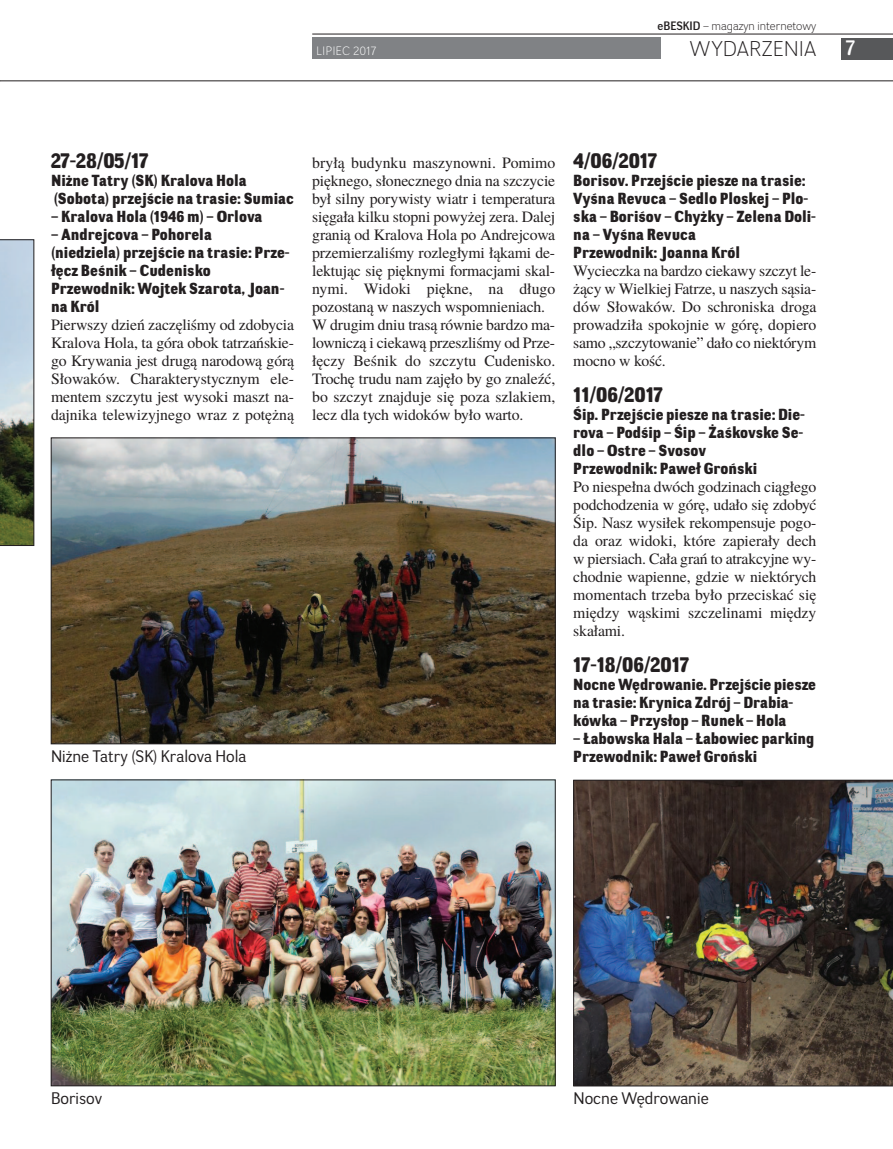
<style>
.page{position:relative;width:893px;height:1149px;background:#fff}
.page>*{position:absolute;margin:0;border:0;box-sizing:border-box;transform-origin:0 0}
.t1{font:21px "Negotiate Hv";color:#231f20}
.t2{font:21px "Negotiate Lt";letter-spacing:.025em;color:#231f20}
.t3{font:21px "Negotiate Rg";color:#fff}
.t4{font:16.5px "Negotiate Bk";color:#231f20}
.t5{font:15.75px/18px "Te X Gyre Termes";letter-spacing:-.01em;color:#231f20;text-align:justify}
.t6{font:15.75px/18px "Negotiate Hv";color:#231f20}
.t7{font:12px "Negotiate Lt";color:#231f20}
.t8{font:12px "Negotiate Lt";letter-spacing:.05em;color:#fff}
.s1{font-family:"Negotiate Rg"}
</style>
<div class="page">
<div style="left:312px;top:38px;width:348px;height:21px;background:#808285"></div>
<div style="left:842px;top:38px;width:51px;height:22px;background:#57585a"></div>
<hr style="left:312px;top:34px;width:581px;height:1px;background:#231f20">
<hr style="left:0;top:81px;width:893px;height:1px;background:#231f20">
<img style="left:53px;top:439px;width:500px;height:302px">
<div style="left:51px;top:437px;width:504px;height:306px;border:1px solid #231f20"></div>
<img style="left:53px;top:781px;width:500px;height:302px">
<svg style="left:0;top:239px;width:34px;height:306px;background:#8b9995"></svg>
<img style="left:573px;top:779px;width:320px;height:306px">
<p class="t7" style="left:657px;top:21px;width:160px"><span class="s1">eBESKID</span> – magazyn internetowy</p>
<h1 class="t2" style="left:690px;top:41px;width:128px">WYDARZENIA</h1>
<p class="t8" style="left:316px;top:46px;width:61px">LIPIEC 2017</p>
<h1 class="t3" style="left:846px;top:40px;width:10px">7</h1>
<h1 class="t1" style="left:51px;top:152px;width:99px">27-28/05/17</h1>
<p class="t6" style="left:51px;top:173px;width:244px">Ni żne Ta try (SK) Kra lo va Ho la<br>(So bo ta) przej ście na tra sie: Su miac</p>
<p class="t6" style="left:51px;top:209px;width:213px">– Kra lo va Ho la (1946 m) – Or lo va</p>
<p class="t6" style="left:51px;top:227px;width:240px">– An drej co va – Po ho re la<br>(nie dzie la) przej ście na tra sie: Prze - łęcz Be śnik – Cu de ni sko<br>Prze wod nik: Woj tek Sza ro ta, Jo an - na Król</p>
<p class="t5" style="left:51px;top:317px;width:245px">Pierw szy dzień za czę li śmy od zdo by cia Kra lo va Ho la, ta gó ra obok ta trzań skie - go Kry wa nia jest dru gą na ro do wą gó rą Sło wa ków. Cha rak te ry stycz nym ele - men tem szczy tu jest wy so ki maszt na - daj ni ka te le wi zyj ne go wraz z po tę żną</p>
<p class="t5" style="left:312px;top:155px;width:245px;text-align:left">bry łą bu dyn ku ma szy now ni. Po mi mo pięk ne go, sło necz ne go dnia na szczy cie był sil ny po ry wi sty wiatr i tem pe ra tu ra się ga ła kil ku stop ni po wy żej ze ra. Da lej gra nią od Kra lo va Ho la po An drej co wa prze mie rza li śmy roz le gły mi łą ka mi de - lek tu jąc się pięk ny mi for ma cja mi skal - ny mi. Wi do ki pięk ne, na dłu go po zo sta ną w na szych wspo mnie niach.<br>W dru gim dniu tra są rów nie bar dzo ma - low ni czą i cie ka wą prze szli śmy od Prze - łę czy Be śnik do szczy tu Cu de ni sko.<br>Tro chę tru du nam za ję ło by go zna leźć, bo szczyt znaj du je się po za szla kiem, lecz dla tych wi do ków by ło war to.</p>
<h1 class="t1" style="left:573px;top:152px;width:85px">4/06/2017</h1>
<p class="t6" style="left:573px;top:173px;width:244px">Bo ri sov. Przej ście pie sze na tra sie:<br>Vy śna Re vu ca – Se dlo Plo skej – Plo - ska – Bo ri śov – Chy żky – Ze le na Do li - na – Vy śna Re vu ca<br>Prze wod nik: Jo an na Król</p>
<p class="t5" style="left:573px;top:263px;width:245px">Wy ciecz ka na bar dzo cie ka wy szczyt le - żą cy w Wiel kiej Fa trze, u na szych są sia - dów Sło wa ków. Do schro ni ska dro ga pro wa dzi ła spo koj nie w gó rę, do pie ro sa mo „szczy to wa nie” da ło co nie któ rym moc no w kość.</p>
<h1 class="t1" style="left:573px;top:386px;width:91px">11/06/2017</h1>
<p class="t6" style="left:573px;top:407px;width:233px">Śip. Przej ście pie sze na tra sie: Die - ro va – Pod śip – Śip – Żaś ko vske Se - dlo – Ostre – Svo sov<br>Prze wod nik: Pa weł Groń ski</p>
<p class="t5" style="left:573px;top:479px;width:245px">Po nie speł na dwóch go dzi nach cią głe go pod cho dze nia w gó rę, uda ło się zdo być Śip. Nasz wy si łek re kom pen su je po go - da oraz wi do ki, któ re za pie ra ły dech w pier siach. Ca ła grań to atrak cyj ne wy - chod nie wa pien ne, gdzie w nie któ rych mo men tach trze ba by ło prze ci skać się mię dzy wą ski mi szcze li na mi mię dzy ska ła mi.</p>
<h1 class="t1" style="left:573px;top:656px;width:117px">17-18/06/2017</h1>
<p class="t6" style="left:573px;top:677px;width:244px">Noc ne Wę dro wa nie. Przej ście pie sze na tra sie: Kry ni ca Zdrój – Dra bia - ków ka – Przy słop – Ru nek – Ho la</p>
<p class="t6" style="left:573px;top:731px;width:242px">– Ła bow ska Ha la – Ła bo wiec par king</p>
<p class="t4" style="left:51px;top:749px;width:197px">Ni żne Ta try (SK) Kra lo va Ho la</p>
<p class="t6" style="left:573px;top:749px;width:186px">Prze wod nik: Pa weł Groń ski</p>
<p class="t4" style="left:51px;top:1091px;width:53px">Bo ri sov</p>
<p class="t4" style="left:573px;top:1091px;width:137px">Noc ne Wę dro wa nie</p>
</div>
